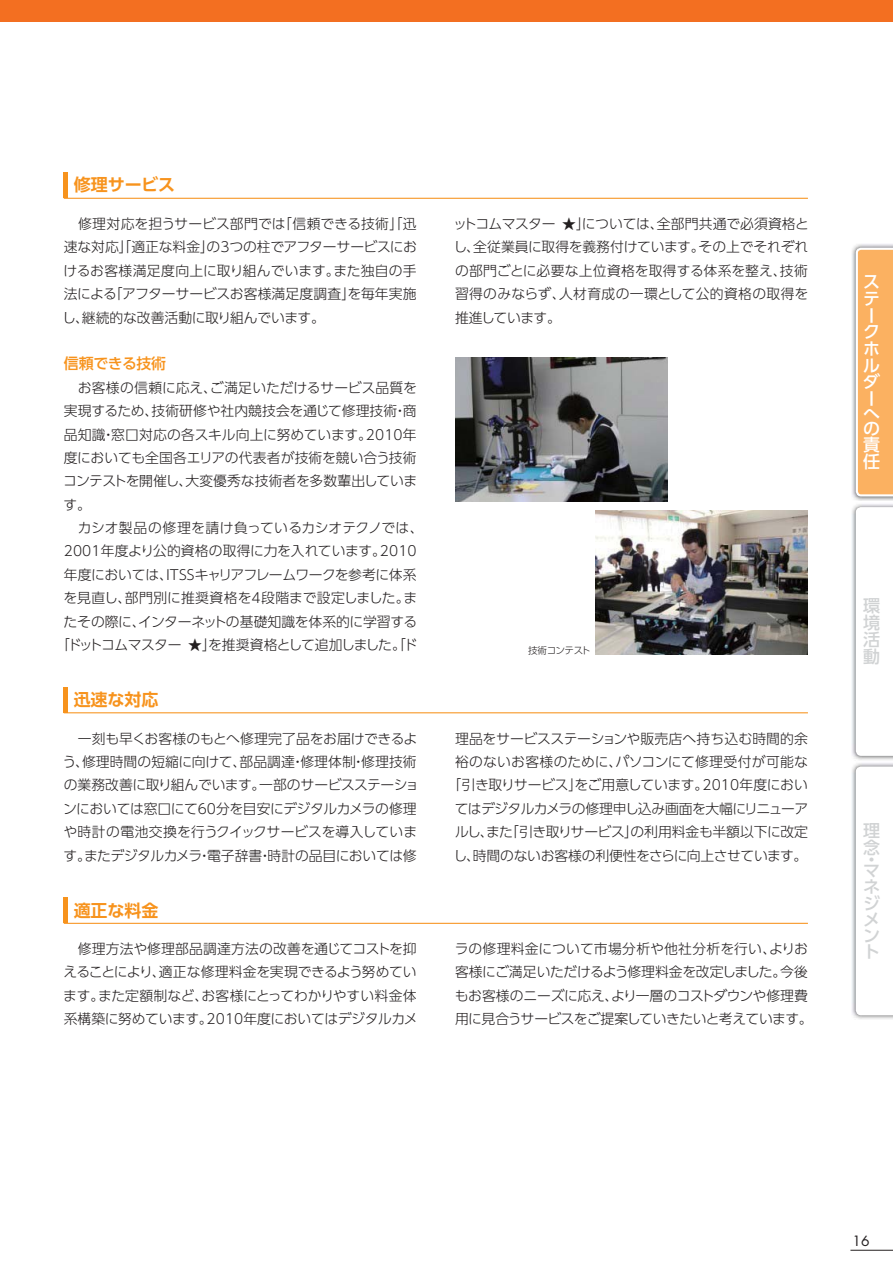
<style>
.page{position:relative;width:893px;height:1263px;background:#fff}
.page>*{position:absolute;margin:0;border:0;box-sizing:border-box;transform-origin:0 0}
.t1{font:16.95px "UD Shin Go Pro De Bold 90 pv RKSJ H";color:#f7931d}
.t2{font:16.95px/16px "UD Shin Go Pro Medium 90 pv RKSJ V";color:#d1d3d4;text-align:justify}
.t3{font:16.95px/16.6px "UD Shin Go Pro Medium 90 pv RKSJ V";color:#fff}
.t4{font:14.85px "UD Shin Go Pro Medium 90 pv RKSJ H";letter-spacing:-.02em;color:#f7931d}
.t5{font:13.8px/23.4px "UD Shin Go Pro Light 90 pv RKSJ H";letter-spacing:-.01em;color:#231f20;text-align:justify}
.t6{font:13.8px "UD Shin Go Pro Light 90 pv RKSJ H";letter-spacing:.01em;color:#231f20}
.t7{font:13.8px "UD Shin Go Pro Light 90 pv RKSJ H";letter-spacing:-.03em;color:#231f20}
.t8{font:13.8px "UD Shin Go Pro Light 90 pv RKSJ H";letter-spacing:-.05em;color:#231f20}
.t9{font:13.8px "UD Shin Go Pro Light 90 pv RKSJ H";letter-spacing:.015em;color:#231f20}
.t10{font:13.8px "Futura";color:#231f20}
.t11{font:9.6px "UD Shin Go Pro Light 90 pv RKSJ H";letter-spacing:-.055em;color:#231f20}
</style>
<div class="page">
<hr style="left:64px;top:198px;width:744px;height:1px;background:#f7931d">
<hr style="left:64px;top:172px;width:4px;height:26px;background:#f7931d">
<img style="left:455px;top:357px;width:213px;height:145px">
<img style="left:595px;top:510px;width:213px;height:145px">
<hr style="left:64px;top:712px;width:744px;height:1px;background:#f7931d">
<hr style="left:64px;top:687px;width:4px;height:25px;background:#f7931d">
<hr style="left:64px;top:923px;width:744px;height:1px;background:#f7931d">
<hr style="left:64px;top:897px;width:4px;height:26px;background:#f7931d">
<div style="left:0;top:0;width:893px;height:21px;background:#f36f21"></div>
<hr style="left:850px;top:1250px;width:43px;height:1px;background:#231f20">
<img style="left:852px;top:244px;width:41px;height:516px">
<div style="left:856px;top:248px;width:37px;height:248px;background:#fbb161"></div>
<svg style="left:856px;top:507px;width:37px;height:249px"></svg>
<img style="left:852px;top:763px;width:41px;height:256px">
<svg style="left:856px;top:766px;width:37px;height:249px"></svg>
<p class="t1" style="left:74px;top:179px;width:103px">修理サービス</p>
<p class="t5" style="left:62px;top:214px;width:356px">　修理対応を担うサービス部門では「信頼できる技術」「迅速な対応」「適正な料金」の3つの柱でアフターサービスにおけるお客様満足度向上に取り組んでいます。また独自の手法による「アフターサービスお客様満足度調査」を毎年実施し、継続的な改善活動に取り組んでいます。</p>
<p class="t4" style="left:64px;top:358px;width:104px">信頼できる技術</p>
<p class="t5" style="left:64px;top:378px;width:355px">　お客様の信頼に応え、ご満足いただけるサービス品質を</p>
<p class="t5" style="left:64px;top:401px;width:354px">実現するため、技術研修や社内競技会を通じて修理技術・商</p>
<p class="t6" style="left:64px;top:429px;width:354px">品知識・窓口対応の各スキル向上に努めています。2010年</p>
<p class="t5" style="left:64px;top:448px;width:354px">度においても全国各エリアの代表者が技術を競い合う技術</p>
<p class="t5" style="left:63px;top:471px;width:356px">コンテストを開催し、大変優秀な技術者を多数輩出していま</p>
<p class="t5" style="left:64px;top:495px;width:29px">す。</p>
<p class="t9" style="left:64px;top:523px;width:361px">　カシオ製品の修理を請け負っているカシオテクノでは、</p>
<p class="t6" style="left:64px;top:546px;width:354px">2001年度より公的資格の取得に力を入れています。2010</p>
<p class="t7" style="left:64px;top:569px;width:354px">年度においては、ITSSキャリアフレームワークを参考に体系</p>
<p class="t5" style="left:63px;top:588px;width:355px">を見直し、部門別に推奨資格を4段階まで設定しました。ま</p>
<p class="t5" style="left:64px;top:612px;width:355px">たその際に、インターネットの基礎知識を体系的に学習する</p>
<p class="t8" style="left:56px;top:640px;width:363px">「ドットコムマスター ★」を推奨資格として追加しました。「ド</p>
<p class="t1" style="left:74px;top:693px;width:86px">迅速な対応</p>
<p class="t5" style="left:62px;top:728px;width:358px;text-align:left">　一刻も早くお客様のもとへ修理完了品をお届けできるよう、修理時間の短縮に向けて、部品調達・修理体制・修理技術の業務改善に取り組んでいます。一部のサービスステーションにおいては窓口にて60分を目安にデジタルカメラの修理や時計の電池交換を行うクイックサービスを導入しています。またデジタルカメラ・電子辞書・時計の品目においては修</p>
<p class="t1" style="left:74px;top:904px;width:86px">適正な料金</p>
<p class="t5" style="left:63px;top:939px;width:356px">　修理方法や修理部品調達方法の改善を通じてコストを抑えることにより、適正な修理料金を実現できるよう努めています。また定額制など、お客様にとってわかりやすい料金体系構築に努めています。2010年度においてはデジタルカメ</p>
<p class="t5" style="left:453px;top:214px;width:357px">ットコムマスター ★」については、全部門共通で必須資格とし、全従業員に取得を義務付けています。その上でそれぞれの部門ごとに必要な上位資格を取得する体系を整え、技術習得のみならず、人材育成の一環として公的資格の取得を推進しています。</p>
<p class="t11" style="left:528px;top:646px;width:64px">技術コンテスト</p>
<p class="t5" style="left:447px;top:728px;width:362px;text-align:center">理品をサービスステーションや販売店へ持ち込む時間的余裕のないお客様のために、パソコンにて修理受付が可能な「引き取りサービス」をご用意しています。2010年度においてはデジタルカメラの修理申し込み画面を大幅にリニューアルし、また「引き取りサービス」の利用料金も半額以下に改定し、時間のないお客様の利便性をさらに向上させています。</p>
<p class="t5" style="left:455px;top:939px;width:359px;text-align:left">ラの修理料金について市場分析や他社分析を行い、よりお客様にご満足いただけるよう修理料金を改定しました。今後もお客様のニーズに応え、より一層のコストダウンや修理費用に見合うサービスをご提案していきたいと考えています。</p>
<p class="t3" style="left:863px;top:276px;width:19px">ステークホルダー</p>
<p class="t3" style="left:863px;top:409px;width:18px;line-height:14.5px">への</p>
<p class="t3" style="left:863px;top:439px;width:18px">責任</p>
<p class="t2" style="left:863px;top:600px;width:18px;line-height:17px">環境活動</p>
<p class="t2" style="left:863px;top:824px;width:18px;line-height:17px">理念</p>
<p class="t2" style="left:863px;top:854px;width:12px">・</p>
<p class="t2" style="left:863px;top:865px;width:18px">マネジメント</p>
<p class="t10" style="left:853px;top:1235px;width:19px">16</p>
</div>
